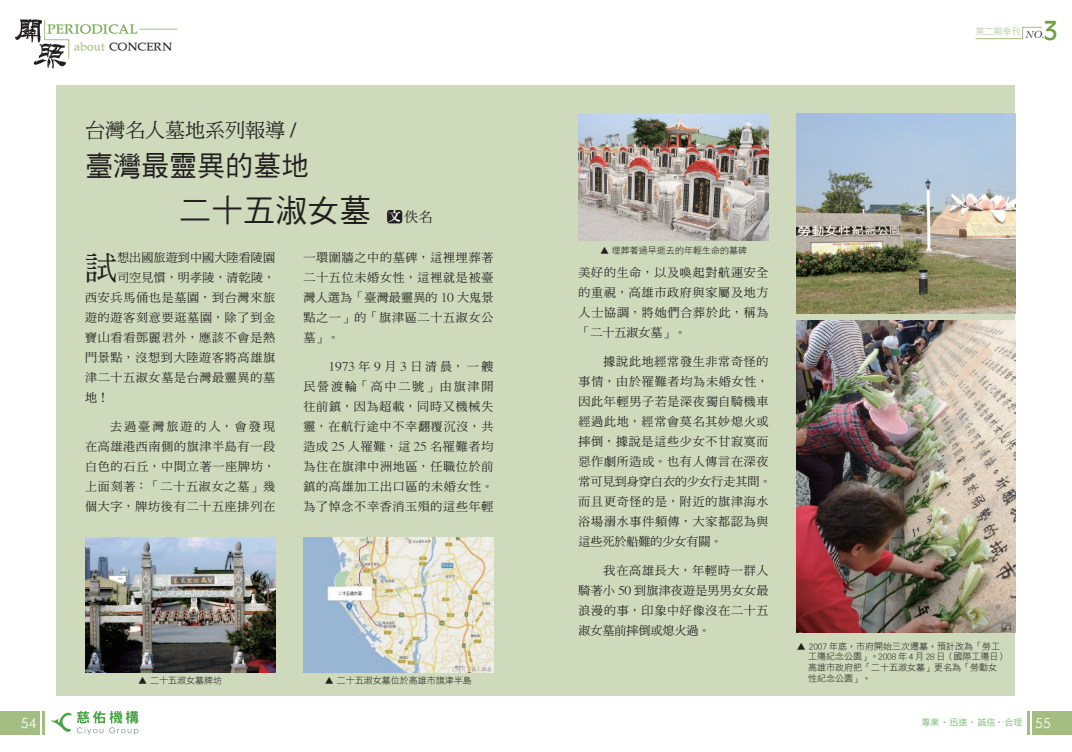
<style>
.page{position:relative;width:1072px;height:752px;background:#fff}
.page>*{position:absolute;margin:0;border:0;box-sizing:border-box;transform-origin:0 0}
.t1{font:32px "DF Hei Md HKP BF";color:#231f20}
.t2{font:32px "DF Ming Md HKP BF";color:#231f20}
.t3{font:28px "DF Hei Md HKP BF";color:#231f20}
.t4{font:25px "Antique Olive";color:#6ba043}
.t5{font:20px "DF Ming Md HKP BF";color:#231f20}
.t6{font:14px "DF Wei Bei Md HKP BF";color:#6ba043}
.t7{font:14px "DF Ming Md HKP BF";color:#231f20}
.t8{font:300 14px "Futura BT";color:#fff}
.t9{font:12px/20px "DF Ming Md HKP BF";letter-spacing:.065em;color:#231f20;text-align:justify}
.t10{font:12px "DF Ming Md HKP BF";letter-spacing:.015em;color:#231f20}
.t11{font:12px "DF Ming Md HKP BF";letter-spacing:.02em;color:#231f20}
.t12{font:12px "DF Wei Bei Md HKP BF";color:#231f20}
.t13{font:italic 700 10px "Bernhard Modern BT";color:#3e3e3f}
.t14{font:9px/10.8px "DF Hei Lt HKP BF";color:#231f20}
.t15{font:9px "DF Li Hei Lt HK BF";color:#4ba447}
.t16{font:9px "DF Li Hei Lt HK BF";color:#a3bd83}
.s1{color:#a3bd83}
.s2{font-family:"DFN Ming XB HKP BF";font-size:13px;color:#fff}
.s3{font-family:"Futura BT";font-weight:300;font-size:14px;color:#fff}
</style>
<div class="page">
<div style="left:57px;top:85px;width:958px;height:609px;background:#cedabb"></div>
<div style="left:387px;top:210px;width:15px;height:13px;background:#231f20;border-radius:3px"></div>
<img style="left:797px;top:113px;width:218px;height:200px">
<img style="left:85px;top:537px;width:190px;height:134px">
<img style="left:303px;top:537px;width:190px;height:134px">
<img style="left:578px;top:113px;width:190px;height:127px">
<img style="left:797px;top:320px;width:218px;height:312px">
<div style="left:0;top:710px;width:40px;height:24px;background:#a3bd83"></div>
<div style="left:1032px;top:710px;width:40px;height:24px;background:#a3bd83"></div>
<hr style="left:43px;top:710px;width:2px;height:24px;background:#a3bd83">
<hr style="left:1026px;top:710px;width:3px;height:24px;background:#a3bd83">
<svg style="left:51px;top:710px;width:87px;height:24px"></svg>
<img style="left:34px;top:42px;width:32px;height:26px">
<img style="left:15px;top:20px;width:27px;height:22px">
<svg style="left:44px;top:19px;width:25px;height:40px"></svg>
<svg style="left:975px;top:27px;width:67px;height:12px"></svg>
<hr style="left:140px;top:29px;width:37px;height:1px;background:#a3bd83">
<p class="t6" style="left:47px;top:21px;width:92px">PERIODICAL</p>
<p class="t12" style="left:74px;top:40px;width:100px"><span class="s1">about</span> CONCERN</p>
<h3 class="t5" style="left:85px;top:119px;width:213px">台灣名人墓地系列報導 /</h3>
<h2 class="t3" style="left:85px;top:152px;width:225px">臺灣最靈異的墓地</h2>
<h1 class="t1" style="left:179px;top:194px;width:193px">二十五淑女墓</h1>
<p class="t7" style="left:388px;top:210px;width:46px"><span class="s2">文</span>佚名</p>
<h1 class="t2" style="left:85px;top:251px;width:33px">試</h1>
<p class="t10" style="left:117px;top:251px;width:159px">想出國旅遊到中國大陸看陵園</p>
<p class="t11" style="left:117px;top:271px;width:159px">司空見慣，明孝陵，清乾陵，</p>
<p class="t9" style="left:85px;top:288px;width:191px">西安兵馬俑也是墓園，到台灣來旅</p>
<p class="t9" style="left:85px;top:308px;width:191px">遊的遊客刻意要逛墓園，除了到金</p>
<p class="t9" style="left:85px;top:328px;width:191px">寶山看看鄧麗君外，應該不會是熱</p>
<p class="t9" style="left:85px;top:348px;width:191px">門景點，沒想到大陸遊客將高雄旗</p>
<p class="t9" style="left:85px;top:368px;width:191px">津二十五淑女墓是台灣最靈異的墓</p>
<p class="t9" style="left:85px;top:388px;width:25px">地！</p>
<p class="t9" style="left:85px;top:416px;width:191px;text-indent:25px">去過臺灣旅遊的人，會發現在高雄港西南側的旗津半島有一段白色的石丘，中間立著一座牌坊，上面刻著：「二十五淑女之墓」幾個大字，牌坊後有二十五座排列在</p>
<p class="t9" style="left:303px;top:248px;width:191px">一環圍牆之中的墓碑，這裡埋葬著二十五位未婚女性，這裡就是被臺灣人選為「臺灣最靈異的 10 大鬼景點之一」的「旗津區二十五淑女公墓」。</p>
<p class="t9" style="left:303px;top:356px;width:191px;text-indent:25px">1973年9月3日清晨，一艘民營渡輪「高中二號」由旗津開往前鎮，因為超載，同時又機械失靈，在航行途中不幸翻覆沉沒，共造成 25 人罹難，這 25 名罹難者均為住在旗津中洲地區，任職位於前鎮的高雄加工出口區的未婚女性。為了悼念不幸香消玉殞的這些年輕</p>
<p class="t14" style="left:138px;top:674px;width:85px">▲ 二十五淑女墓牌坊</p>
<p class="t14" style="left:325px;top:674px;width:148px">▲ 二十五淑女墓位於高雄市旗津半島</p>
<p class="t13" style="left:1025px;top:28px;width:21px">NO.</p>
<h3 class="t4" style="left:1043px;top:14px;width:16px">3</h3>
<p class="t16" style="left:975px;top:27px;width:46px">第二期季刊</p>
<p class="t14" style="left:600px;top:245px;width:148px">▲ 埋葬著過早逝去的年輕生命的墓碑</p>
<p class="t9" style="left:578px;top:263px;width:191px">美好的生命，以及喚起對航運安全的重視，高雄市政府與家屬及地方人士協調，將她們合葬於此，稱為「二十五淑女墓」。</p>
<p class="t9" style="left:578px;top:352px;width:194px;text-align:left;text-indent:25px">據說此地經常發生非常奇怪的事情，由於罹難者均為未婚女性，因此年輕男子若是深夜獨自騎機車經過此地，經常會莫名其妙熄火或摔倒，據說是這些少女不甘寂寞而惡作劇所造成。也有人傳言在深夜常可見到身穿白衣的少女行走其間。而且更奇怪的是，附近的旗津海水浴場溺水事件頻傳，大家都認為與這些死於船難的少女有關。</p>
<p class="t9" style="left:578px;top:560px;width:191px;text-indent:25px">我在高雄長大，年輕時一群人騎著小 50 到旗津夜遊是男男女女最浪漫的事，印象中好像沒在二十五淑女墓前摔倒或熄火過。</p>
<p class="t14" style="left:808px;top:640px;width:201px;text-indent:-11px">▲ 2007 年底，市府開始三次遷墓，預計改為「勞工工殤紀念公園」。2008 年 4 月 28 日（國際工殤日）高雄市政府把「二十五淑女墓」更名為「勞動女性紀念公園」。</p>
<p class="t8" style="left:21px;top:714px;width:18px">54</p>
<p class="t15" style="left:921px;top:717px;width:131px">專業‧迅速‧誠信 ‧合理 <span class="s3">55</span></p>
</div>
